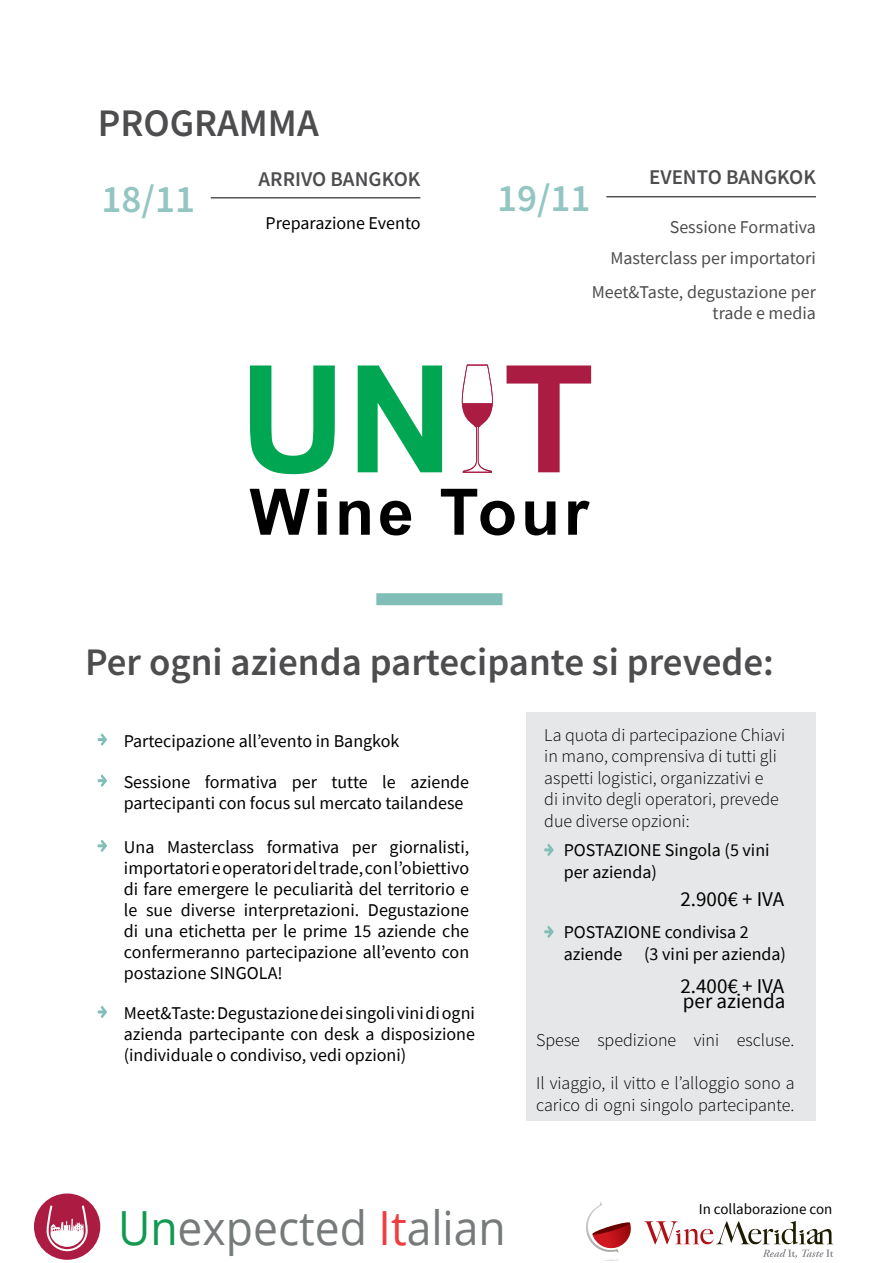
<style>
.page{position:relative;width:893px;height:1263px;background:#fff}
.page>*{position:absolute;margin:0;border:0;box-sizing:border-box;transform-origin:0 0}
.t1{font:47.1px "Open Sans";color:#767a7b;scale:.94 1}
.t2{font:600 39px "Source Sans Pro";color:#4d4d4f}
.t3{font:600 39px "Source Sans Pro";color:#93c6c1}
.t4{font:21px/15px "Source Sans Pro";color:#000}
.t5{font:600 21px "Source Sans Pro";color:#4d4d4f}
.t6{font:18px/21px "Source Sans Pro";color:#000}
.t7{font:300 18px/21.6px "Source Sans Pro";color:#000}
.t8{font:18px/33.2px "Source Sans Pro";color:#4d4d4f;text-align:right}
.t9{font:15px "Source Sans Pro";color:#000}
.s1{color:#119951}
.s2{color:#ef3c3e}
</style>
<div class="page">
<svg style="left:250px;top:365px;width:85px;height:109px"></svg>
<svg style="left:358px;top:365px;width:84px;height:107px"></svg>
<svg style="left:507px;top:365px;width:84px;height:107px"></svg>
<svg style="left:250px;top:489px;width:60px;height:46px"></svg>
<svg style="left:318px;top:489px;width:9px;height:46px"></svg>
<svg style="left:340px;top:501px;width:30px;height:34px"></svg>
<svg style="left:380px;top:501px;width:31px;height:34px"></svg>
<svg style="left:441px;top:489px;width:74px;height:46px"></svg>
<svg style="left:525px;top:501px;width:30px;height:34px"></svg>
<svg style="left:568px;top:501px;width:22px;height:34px"></svg>
<svg style="left:461px;top:365px;width:32px;height:108px"></svg>
<div style="left:527px;top:712px;width:289px;height:408px;background:#e6e7e8"></div>
<svg style="left:544px;top:926px;width:10px;height:12px"></svg>
<svg style="left:98px;top:733px;width:9px;height:13px"></svg>
<hr style="left:211px;top:197px;width:209px;height:1px;background:#000">
<hr style="left:606px;top:196px;width:210px;height:1px;background:#000">
<div style="left:376px;top:593px;width:126px;height:12px;background:#81beb8"></div>
<svg style="left:98px;top:775px;width:9px;height:12px"></svg>
<svg style="left:98px;top:840px;width:9px;height:12px"></svg>
<svg style="left:98px;top:1006px;width:9px;height:12px"></svg>
<svg style="left:544px;top:844px;width:10px;height:12px"></svg>
<div style="left:34px;top:1193px;width:66px;height:67px;background:#ab1b42;border-radius:50%"></div>
<svg style="left:47px;top:1205px;width:41px;height:46px"></svg>
<svg style="left:586px;top:1202px;width:45px;height:51px"></svg>
<svg style="left:644px;top:1221px;width:189px;height:37px"></svg>
<h2 class="t2" style="left:98px;top:97px;width:223px">PROGRAMMA</h2>
<h2 class="t3" style="left:102px;top:174px;width:95px">18/11</h2>
<p class="t5" style="left:259px;top:165px;width:163px">ARRIVO BANGKOK</p>
<p class="t6" style="left:266px;top:212px;width:157px">Preparazione Evento</p>
<h2 class="t3" style="left:497px;top:172px;width:95px">19/11</h2>
<p class="t5" style="left:649px;top:164px;width:168px">EVENTO BANGKOK</p>
<p class="t8" style="left:670px;top:211px;width:148px">Sessione Formativa</p>
<p class="t8" style="left:592px;top:242px;width:226px">Masterclass per importatori<br>Meet&amp;Taste, degustazione per</p>
<p class="t8" style="left:713px;top:296px;width:105px">trade e media</p>
<h2 class="t2" style="left:85px;top:636px;width:690px">Per ogni azienda partecipante si prevede:</h2>
<p class="t6" style="left:124px;top:730px;width:277px">Partecipazione all’evento in Bangkok</p>
<p class="t6" style="left:124px;top:771px;width:347px">Sessione formativa per tutte le aziende partecipanti con focus sul mercato tailandese</p>
<p class="t6" style="left:124px;top:836px;width:347px;text-align:justify">Una Masterclass formativa per giornalisti, importatori e operatori del trade, con l’obiettivo di fare emergere le peculiarità del territorio e le sue diverse interpretazioni. Degustazione di una etichetta per le prime 15 aziende che confermeranno partecipazione all’evento con postazione SINGOLA!</p>
<p class="t6" style="left:124px;top:1003px;width:353px;text-align:justify">Meet&amp;Taste: Degustazione dei singoli vini di ogni azienda partecipante con desk a disposizione (individuale o condiviso, vedi opzioni)</p>
<p class="t7" style="left:544px;top:724px;width:242px">La quota di partecipazione Chiavi in mano, comprensiva di tutti gli aspetti logistici, organizzativi e<br>di invito degli operatori, prevede due diverse opzioni:</p>
<p class="t6" style="left:564px;top:839px;width:207px;line-height:21.6px">POSTAZIONE Singola (5 vini per azienda)</p>
<p class="t4" style="left:680px;top:891px;width:105px">2.900€ + IVA</p>
<p class="t6" style="left:564px;top:921px;width:224px;line-height:21.6px">POSTAZIONE condivisa 2 aziende (3 vini per azienda)</p>
<p class="t4" style="left:680px;top:978px;width:106px">2.400€ + IVA per azienda</p>
<p class="t7" style="left:536px;top:1029px;width:260px">Spese spedizione vini escluse.</p>
<p class="t7" style="left:536px;top:1072px;width:260px">Il viaggio, il vitto e l’alloggio sono a carico di ogni singolo partecipante.</p>
<h1 class="t1" style="left:118px;top:1196px;width:414px"><span class="s1">Un</span>expected <span class="s2">It</span>alian</h1>
<p class="t9" style="left:699px;top:1200px;width:135px">In collaborazione con</p>
</div>
